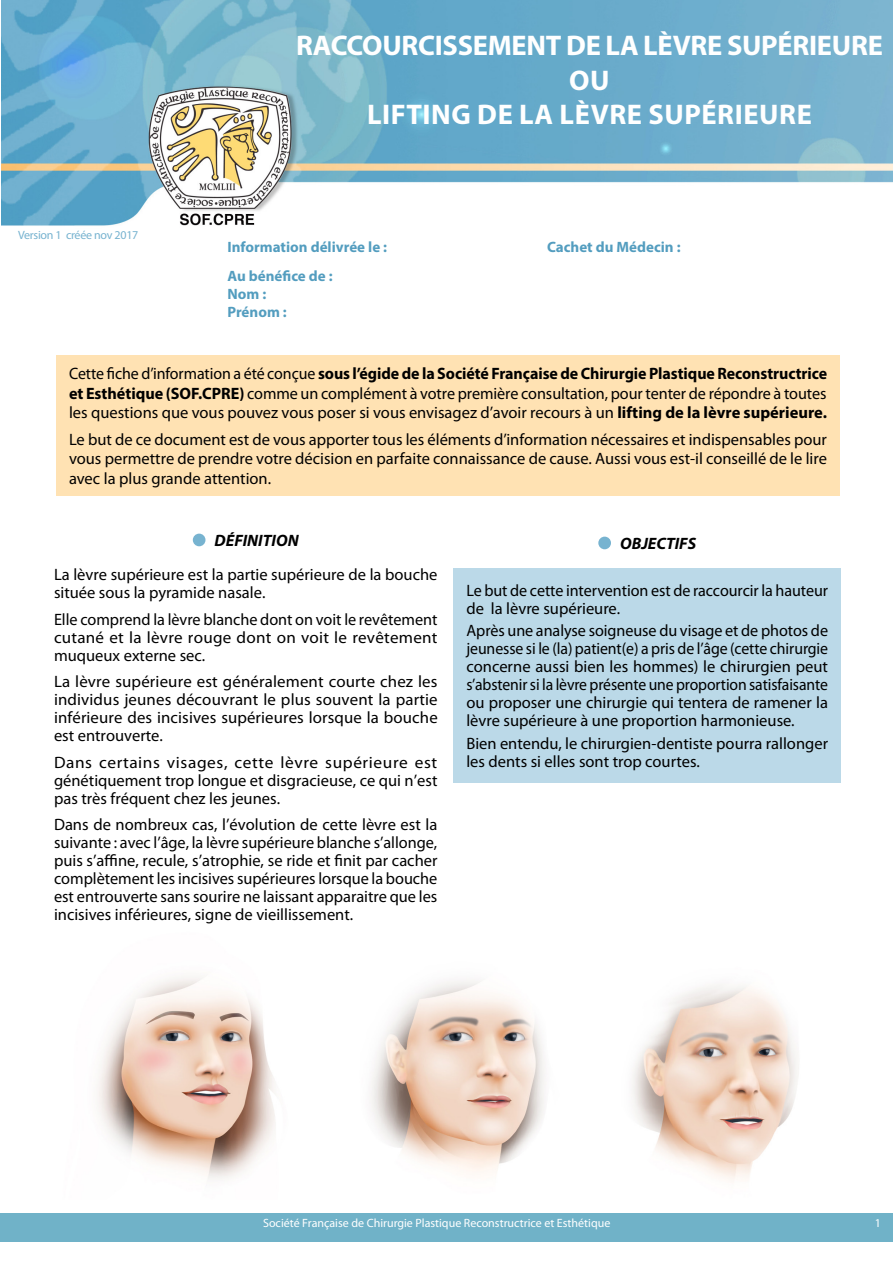
<style>
.page{position:relative;width:893px;height:1263px;background:#fff}
.page>*{position:absolute;margin:0;border:0;box-sizing:border-box;transform-origin:0 0}
.t1{font:700 28.5px/34.2px "Myriad Pro";letter-spacing:-.01em;color:#fff;text-align:center}
.t2{font:16.5px/18px "Myriad Pro";color:#000;text-align:justify}
.t3{font:16.5px/18px "Myriad Pro";color:#000;text-align:justify;scale:1.05 1}
.t4{font:italic 700 16.5px "Myriad Pro";color:#000}
.t5{font:700 15px/18px "Myriad Pro";color:#539dbf}
.t6{font:12px "Myriad Pro";color:#fff}
.t7{font:12px "Myriad Pro";letter-spacing:-.02em;color:#77b3d0}
.s1{font-weight:700}
</style>
<div class="page">
<img style="left:98px;top:977px;width:701px;height:204px">
<div style="left:56px;top:355px;width:784px;height:140px;background:#ffe2b3"></div>
<div style="left:193px;top:534px;width:12px;height:12px;background:#77b3d0;border-radius:50%"></div>
<div style="left:598px;top:537px;width:13px;height:12px;background:#77b3d0;border-radius:50%"></div>
<div style="left:454px;top:568px;width:387px;height:214px;background:#bbd9e8"></div>
<img style="left:2px;top:0;width:891px;height:226px">
<div style="left:0;top:1214px;width:893px;height:28px;background:#70b2c8"></div>
<p class="t7" style="left:18px;top:228px;width:122px">Version 1 créée nov 2017</p>
<h1 class="t1" style="left:296px;top:28px;width:588px">RACCOURCISSEMENT DE LA LÈVRE SUPÉRIEURE<br>OU<br>LIFTING DE LA LÈVRE SUPÉRIEURE</h1>
<p class="t5" style="left:227px;top:237px;width:161px">Information délivrée le :</p>
<p class="t5" style="left:547px;top:237px;width:135px">Cachet du Médecin :</p>
<p class="t5" style="left:227px;top:266px;width:107px">Au bénéfice de :<br>Nom :<br>Prénom :</p>
<p class="t2" style="left:69px;top:363px;width:760px;line-height:19.8px">Cette fiche d’information a été conçue <span class="s1">sous l’égide de la Société Française de Chirurgie Plastique Reconstructrice et Esthétique (SOF.CPRE)</span> comme un complément à votre première consultation, pour tenter de répondre à toutes les questions que vous pouvez vous poser si vous envisagez d’avoir recours à un <span class="s1">lifting de la lèvre supérieure.</span></p>
<p class="t2" style="left:69px;top:429px;width:759px;line-height:19.8px">Le but de ce document est de vous apporter tous les éléments d’information nécessaires et indispensables pour vous permettre de prendre votre décision en parfaite connaissance de cause. Aussi vous est-il conseillé de le lire avec la plus grande attention.</p>
<p class="t4" style="left:215px;top:530px;width:86px">DÉFINITION</p>
<p class="t2" style="left:54px;top:565px;width:385px">La lèvre supérieure est la partie supérieure de la bouche située sous la pyramide nasale.</p>
<p class="t2" style="left:54px;top:610px;width:385px">Elle comprend la lèvre blanche dont on voit le revêtement cutané et la lèvre rouge dont on voit le revêtement muqueux externe sec.</p>
<p class="t2" style="left:54px;top:672px;width:385px">La lèvre supérieure est généralement courte chez les individus jeunes découvrant le plus souvent la partie inférieure des incisives supérieures lorsque la bouche est entrouverte.</p>
<p class="t3" style="left:54px;top:753px;width:367px">Dans certains visages, cette lèvre supérieure est génétiquement trop longue et disgracieuse, ce qui n’est pas très fréquent chez les jeunes.</p>
<p class="t2" style="left:54px;top:815px;width:385px">Dans de nombreux cas, l’évolution de cette lèvre est la suivante : avec l’âge, la lèvre supérieure blanche s’allonge, puis s’affine, recule, s’atrophie, se ride et finit par cacher complètement les incisives supérieures lorsque la bouche est entrouverte sans sourire ne laissant apparaitre que les incisives inférieures, signe de vieillissement.</p>
<p class="t4" style="left:620px;top:533px;width:78px">OBJECTIFS</p>
<p class="t2" style="left:466px;top:581px;width:363px">Le but de cette intervention est de raccourcir la hauteur de la lèvre supérieure.</p>
<p class="t2" style="left:466px;top:622px;width:363px">Après une analyse soigneuse du visage et de photos de jeunesse si le (la) patient(e) a pris de l’âge (cette chirurgie concerne aussi bien les hommes) le chirurgien peut s’abstenir si la lèvre présente une proportion satisfaisante ou proposer une chirurgie qui tentera de ramener la lèvre supérieure à une proportion harmonieuse.</p>
<p class="t2" style="left:466px;top:734px;width:363px">Bien entendu, le chirurgien-dentiste pourra rallonger les dents si elles sont trop courtes.</p>
<p class="t6" style="left:263px;top:1216px;width:349px">Société Française de Chirurgie Plastique Reconstructrice et Esthétique</p>
<p class="t6" style="left:875px;top:1216px;width:8px">1</p>
</div>
